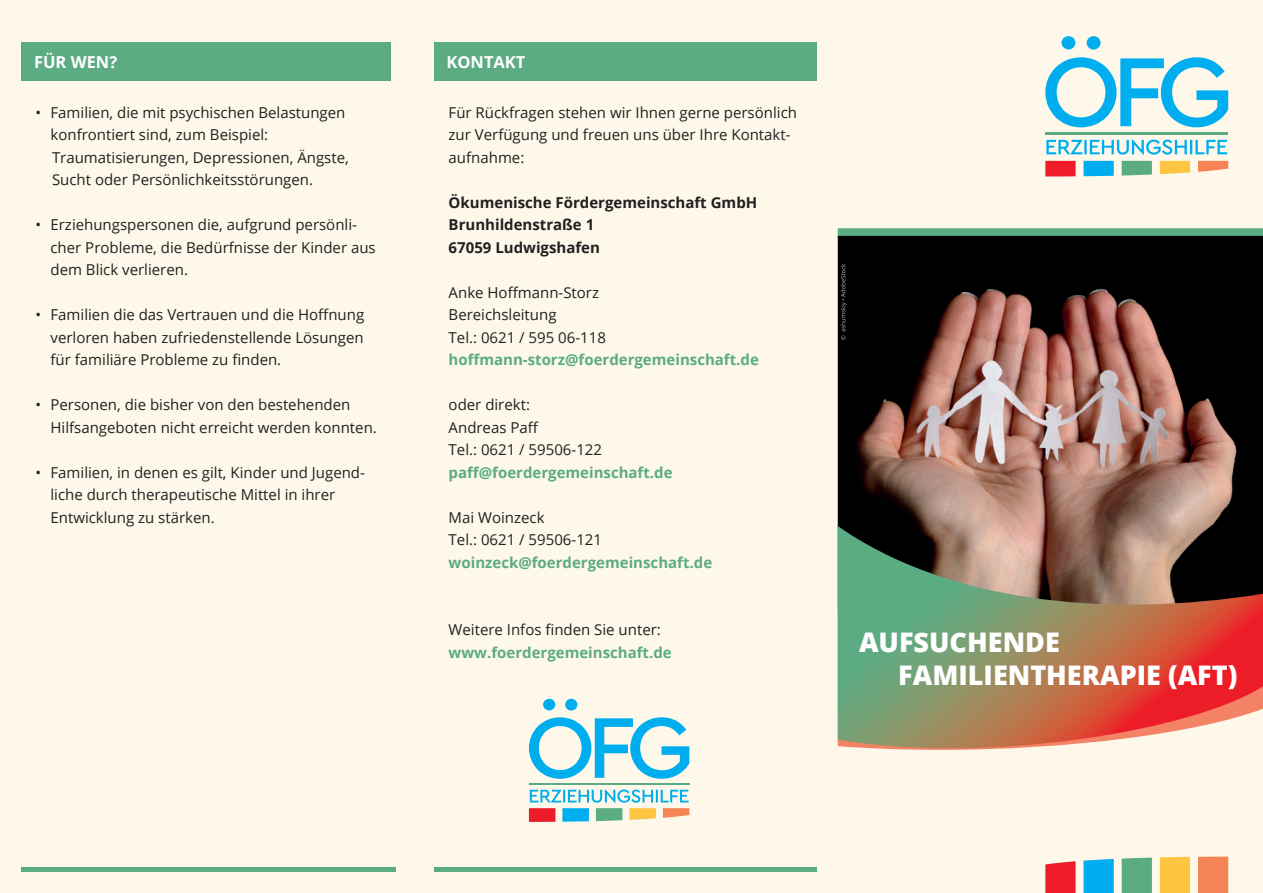
<style>
.page{position:relative;width:1263px;height:893px;background:#fef8ea}
.page>*{position:absolute;margin:0;border:0;box-sizing:border-box;transform-origin:0 0}
.t1{font:800 27px/32.4px "Open Sans";color:#fff}
.t2{font:700 16.5px "Open Sans";color:#fff}
.t3{font:15px/22.5px "Open Sans";color:#231f20}
.t4{font:700 15px "Open Sans";color:#5bab83}
.t5{font:700 15px/22.5px "Open Sans";color:#231f20}
</style>
<div class="page">
<img style="left:838px;top:236px;width:425px;height:290px">
<svg style="left:1198px;top:161px;width:30px;height:11px"></svg>
<svg style="left:1160px;top:161px;width:30px;height:13px"></svg>
<svg style="left:1122px;top:161px;width:30px;height:15px"></svg>
<svg style="left:1083px;top:161px;width:31px;height:15px"></svg>
<svg style="left:1045px;top:161px;width:30px;height:15px"></svg>
<svg style="left:1045px;top:36px;width:183px;height:91px;background:#a8dfeb"></svg>
<hr style="left:1045px;top:132px;width:183px;height:3px;background:#5bab83">
<svg style="left:1046px;top:140px;width:181px;height:15px;background:#9cdbeb"></svg>
<svg style="left:838px;top:526px;width:425px;height:239px;background:#9f8368"></svg>
<svg style="left:1045px;top:861px;width:30px;height:32px"></svg>
<svg style="left:1083px;top:859px;width:31px;height:34px"></svg>
<svg style="left:1122px;top:857px;width:30px;height:36px"></svg>
<svg style="left:1160px;top:857px;width:30px;height:36px"></svg>
<svg style="left:1198px;top:857px;width:30px;height:36px"></svg>
<div style="left:838px;top:228px;width:425px;height:8px;background:#5bab83"></div>
<div style="left:21px;top:43px;width:370px;height:38px;background:#5bab83"></div>
<div style="left:434px;top:43px;width:382px;height:38px;background:#5bab83"></div>
<svg style="left:529px;top:699px;width:160px;height:80px;background:#a8deeb"></svg>
<hr style="left:529px;top:783px;width:160px;height:2px;background:#5bab83">
<svg style="left:529px;top:789px;width:160px;height:33px;background:#b9cbc7"></svg>
<div style="left:434px;top:867px;width:382px;height:5px;background:#5bab83"></div>
<div style="left:21px;top:867px;width:374px;height:5px;background:#5bab83"></div>
<img style="left:841px;top:264px;width:6px;height:76px">
<p class="t2" style="left:34px;top:50px;width:85px">FÜR WEN?</p>
<p class="t3" style="left:51px;top:101px;width:300px;text-indent:-15px">• Familien, die mit psychischen Belastungen konfrontiert sind, zum Beispiel:<br>Traumatisierungen, Depressionen, Ängste, Sucht oder Persönlichkeitsstörungen.</p>
<p class="t3" style="left:51px;top:213px;width:327px;text-indent:-15px">• Erziehungspersonen die, aufgrund persönli&shy;cher Probleme, die Bedürfnisse der Kinder aus dem Blick verlieren.</p>
<p class="t3" style="left:51px;top:303px;width:315px;text-align:justify;text-indent:-15px">• Familien die das Vertrauen und die Hoffnung verloren haben zufriedenstellende Lösungen für familiäre Probleme zu finden.</p>
<p class="t3" style="left:51px;top:393px;width:328px;text-indent:-15px">• Personen, die bisher von den bestehenden<br>Hilfsangeboten nicht erreicht werden konnten.</p>
<p class="t3" style="left:51px;top:461px;width:316px;text-indent:-15px">• Familien, in denen es gilt, Kinder und Jugend&shy;liche durch therapeutische Mittel in ihrer<br>Entwicklung zu stärken.</p>
<p class="t2" style="left:446px;top:50px;width:80px">KONTAKT</p>
<p class="t3" style="left:449px;top:101px;width:350px">Für Rückfragen stehen wir Ihnen gerne persönlich zur Verfügung und freuen uns über Ihre Kontakt&shy;aufnahme:</p>
<p class="t5" style="left:449px;top:191px;width:310px">Ökumenische Fördergemeinschaft GmbH<br>Brunhildenstraße 1<br>67059 Ludwigshafen</p>
<p class="t3" style="left:449px;top:281px;width:159px">Anke Hoffmann-Storz<br>Bereichsleitung<br>Tel.: 0621 / 595 06-118</p>
<p class="t4" style="left:449px;top:349px;width:312px">hoffmann-storz@foerdergemeinschaft.de</p>
<p class="t3" style="left:449px;top:393px;width:155px">oder direkt:<br>Andreas Paff<br>Tel.: 0621 / 59506-122</p>
<p class="t4" style="left:449px;top:462px;width:225px">paff@foerdergemeinschaft.de</p>
<p class="t3" style="left:449px;top:506px;width:155px">Mai Woinzeck<br>Tel.: 0621 / 59506-121</p>
<p class="t4" style="left:449px;top:552px;width:265px">woinzeck@foerdergemeinschaft.de</p>
<p class="t3" style="left:449px;top:618px;width:214px">Weitere Infos finden Sie unter:</p>
<p class="t4" style="left:449px;top:642px;width:225px">www.foerdergemeinschaft.de</p>
<h1 class="t1" style="left:898px;top:625px;width:341px;text-indent:-39px">AUFSUCHENDE<br>FAMILIENTHERAPIE (AFT)</h1>
</div>
